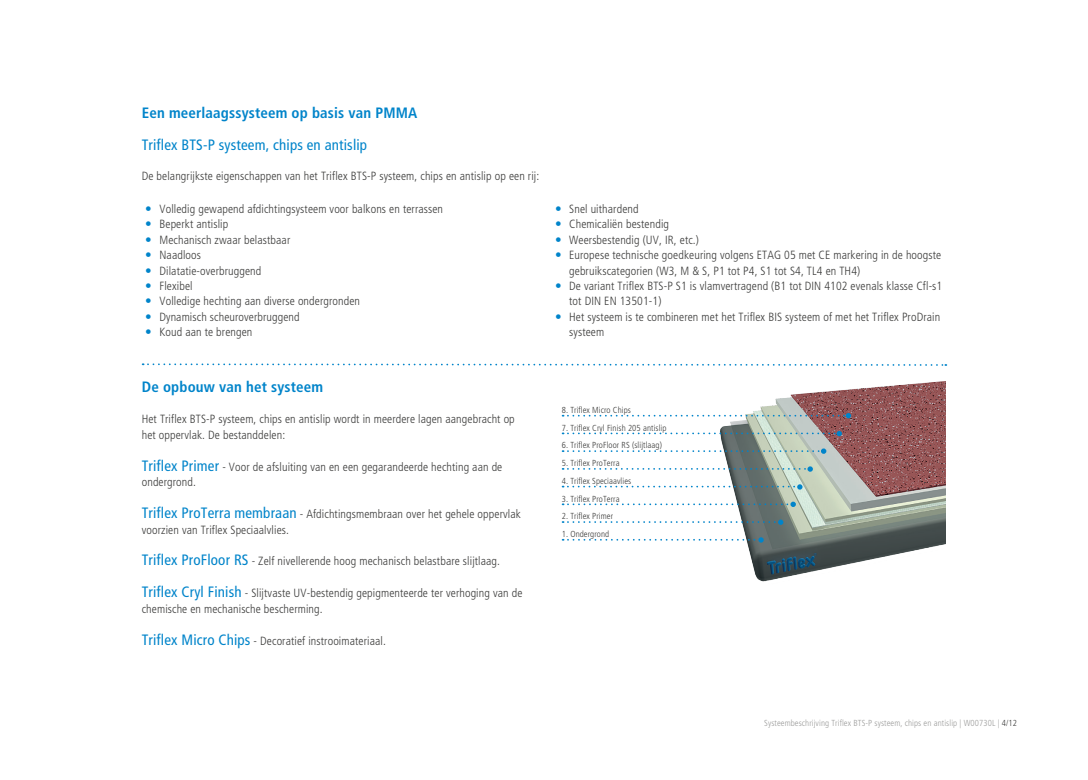
<style>
.page{position:relative;width:1088px;height:780px;background:#fff}
.page>*{position:absolute;margin:0;border:0;box-sizing:border-box;transform-origin:0 0}
.t1{font:700 condensed 15px "Frutiger LT Pro";letter-spacing:.01em;color:#0084ca}
.t2{font:condensed 15px "Frutiger LT Pro";letter-spacing:.01em;color:#0084ca}
.t3{font:300 condensed 11.88px/15.5px "Frutiger LT Pro";letter-spacing:.01em;color:#3c3c3b}
.t4{font:300 condensed 8.75px "Frutiger LT Pro";letter-spacing:.01em;color:#3c3c3b}
.t5{font:300 condensed 8.75px "Frutiger LT Pro";letter-spacing:.01em;color:#9d9d9c}
.s1{font-weight:400;font-size:15px;color:#0084ca}
.s2{color:#3c3c3b}
</style>
<div class="page">
<svg style="left:143px;top:363px;width:803px;height:3px"></svg>
<img style="left:720px;top:381px;width:226px;height:201px">
<svg style="left:562px;top:501px;width:234px;height:6px"></svg>
<svg style="left:562px;top:484px;width:240px;height:5px"></svg>
<svg style="left:562px;top:448px;width:264px;height:6px"></svg>
<svg style="left:562px;top:466px;width:251px;height:5px"></svg>
<svg style="left:562px;top:519px;width:221px;height:6px"></svg>
<svg style="left:562px;top:537px;width:202px;height:5px"></svg>
<svg style="left:562px;top:431px;width:280px;height:5px"></svg>
<svg style="left:562px;top:413px;width:289px;height:5px"></svg>
<p class="t1" style="left:142px;top:103px;width:277px">Een meerlaagssysteem op basis van PMMA</p>
<p class="t2" style="left:142px;top:136px;width:227px">Triflex BTS-P systeem, chips en antislip</p>
<p class="t3" style="left:142px;top:169px;width:399px">De belangrijkste eigenschappen van het Triflex BTS-P systeem, chips en antislip op een rij:</p>
<p class="t3" style="left:159px;top:201px;width:285px">Volledig gewapend afdichtingsysteem voor balkons en terrassen</p>
<p class="t3" style="left:159px;top:216px;width:70px">Beperkt antislip</p>
<p class="t3" style="left:159px;top:232px;width:132px">Mechanisch zwaar belastbaar</p>
<p class="t3" style="left:159px;top:247px;width:43px">Naadloos</p>
<p class="t3" style="left:159px;top:263px;width:103px">Dilatatie-overbruggend</p>
<p class="t3" style="left:159px;top:278px;width:35px">Flexibel</p>
<p class="t3" style="left:159px;top:294px;width:202px">Volledige hechting aan diverse ondergronden</p>
<p class="t3" style="left:159px;top:309px;width:142px">Dynamisch scheuroverbruggend</p>
<p class="t3" style="left:159px;top:324px;width:94px">Koud aan te brengen</p>
<p class="t1" style="left:142px;top:378px;width:183px">De opbouw van het systeem</p>
<p class="t3" style="left:142px;top:411px;width:374px">Het Triflex BTS-P systeem, chips en antislip wordt in meerdere lagen aangebracht op het oppervlak. De bestanddelen:</p>
<p class="t3" style="left:142px;top:459px;width:362px"><span class="s1">Triflex Primer</span> - Voor de afsluiting van en een gegarandeerde hechting aan de ondergrond.</p>
<p class="t3" style="left:142px;top:506px;width:381px"><span class="s1">Triflex ProTerra membraan</span> - Afdichtingsmembraan over het gehele oppervlak voorzien van Triflex Speciaalvlies.</p>
<p class="t3" style="left:142px;top:553px;width:360px"><span class="s1">Triflex ProFloor RS</span> - Zelf nivellerende hoog mechanisch belastbare slijtlaag.</p>
<p class="t3" style="left:142px;top:585px;width:382px"><span class="s1">Triflex Cryl Finish</span> - Slijtvaste UV-bestendig gepigmenteerde ter verhoging van de chemische en mechanische bescherming.</p>
<p class="t3" style="left:142px;top:633px;width:246px"><span class="s1">Triflex Micro Chips</span> - Decoratief instrooimateriaal.</p>
<p class="t3" style="left:569px;top:201px;width:71px">Snel uithardend</p>
<p class="t3" style="left:569px;top:216px;width:101px">Chemicaliën bestendig</p>
<p class="t3" style="left:569px;top:232px;width:131px">Weersbestendig (UV, IR, etc.)</p>
<p class="t3" style="left:569px;top:247px;width:373px">Europese technische goedkeuring volgens ETAG 05 met CE markering in de hoogste gebruikscategorien (W3, M &amp; S, P1 tot P4, S1 tot S4, TL4 en TH4)</p>
<p class="t3" style="left:569px;top:278px;width:375px">De variant Triflex BTS-P S1 is vlamvertragend (B1 tot DIN 4102 evenals klasse Cfl-s1 tot DIN EN 13501-1)</p>
<p class="t3" style="left:569px;top:309px;width:372px">Het systeem is te combineren met het Triflex BIS systeem of met het Triflex ProDrain systeem</p>
<p class="t4" style="left:562px;top:405px;width:71px">8. Triflex Micro Chips</p>
<p class="t4" style="left:562px;top:422px;width:106px">7. Triflex Cryl Finish 205 antislip</p>
<p class="t4" style="left:562px;top:440px;width:102px">6. Triflex ProFloor RS (slijtlaag)</p>
<p class="t4" style="left:562px;top:458px;width:59px">5. Triflex ProTerra</p>
<p class="t4" style="left:562px;top:476px;width:71px">4. Triflex Speciaavlies</p>
<p class="t4" style="left:562px;top:493px;width:59px">3. Triflex ProTerra</p>
<p class="t4" style="left:562px;top:511px;width:53px">2. Triflex Primer</p>
<p class="t4" style="left:562px;top:529px;width:49px">1. Ondergrond</p>
<p class="t5" style="left:764px;top:718px;width:254px">Systeembeschrijving Triflex BTS-P systeem, chips en antislip | W00730L | <span class="s2">4/12</span></p>
</div>
